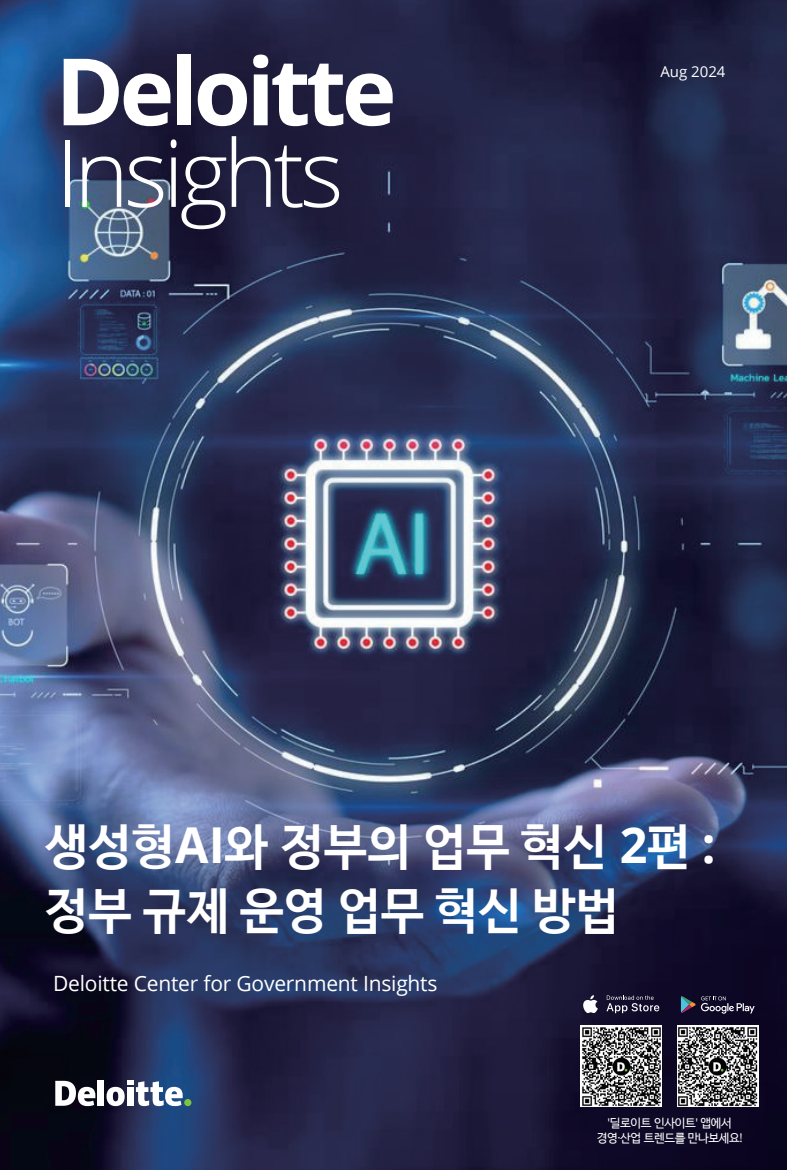
<style>
.page{position:relative;width:787px;height:1170px;background:#fff}
.page>*{position:absolute;margin:0;border:0;box-sizing:border-box;transform-origin:0 0}
.t1{font:700 93px "Open Sans";letter-spacing:-.05em;color:#fff}
.t2{font:300 93px "Open Sans";letter-spacing:-.05em;color:#fff}
.t3{font:700 49.5px/64.5px "Nanum Barun Gothic";color:#fff}
.t4{font:21px "Open Sans";letter-spacing:-.01em;color:#fff}
.t5{font:15px "Open Sans";color:#fff}
.t6{font:12px/15px "Nanum Barun Gothic";letter-spacing:-.03em;color:#fff;text-align:center}
.s1{font-family:"Open Sans"}
</style>
<div class="page">
<img style="left:0;top:0;width:787px;height:1169px">
<svg style="left:606px;top:995px;width:53px;height:18px"></svg>
<svg style="left:583px;top:995px;width:15px;height:17px"></svg>
<svg style="left:701px;top:996px;width:53px;height:17px"></svg>
<svg style="left:681px;top:996px;width:14px;height:17px"></svg>
<img style="left:677px;top:1025px;width:81px;height:81px">
<img style="left:580px;top:1025px;width:81px;height:81px">
<div style="left:184px;top:1098px;width:7px;height:8px;background:#7fc241;border-radius:50%"></div>
<div style="left:98px;top:1080px;width:6px;height:25px;background:#fff"></div>
<svg style="left:106px;top:1080px;width:77px;height:25px"></svg>
<svg style="left:55px;top:1080px;width:40px;height:25px"></svg>
<h1 class="t1" style="left:55px;top:26px;width:343px">Deloitte</h1>
<h1 class="t2" style="left:55px;top:109px;width:290px">Insights</h1>
<p class="t5" style="left:660px;top:61px;width:67px">Aug 2024</p>
<h2 class="t3" style="left:45px;top:816px;width:671px">생성형<span class="s1">AI</span>와 정부의 업무 혁신 <span class="s1">2</span>편 <span class="s1">: </span>정부 규제 운영 업무 혁신 방법</h2>
<p class="t4" style="left:53px;top:969px;width:386px">Deloitte Center for Government Insights</p>
<p class="t6" style="left:596px;top:1115px;width:148px"><span class="s1">'</span>딜로이트 인사이트<span class="s1">'</span> 앱에서 경영<span class="s1">·</span>산업 트렌드를 만나보세요<span class="s1">!</span></p>
</div>
